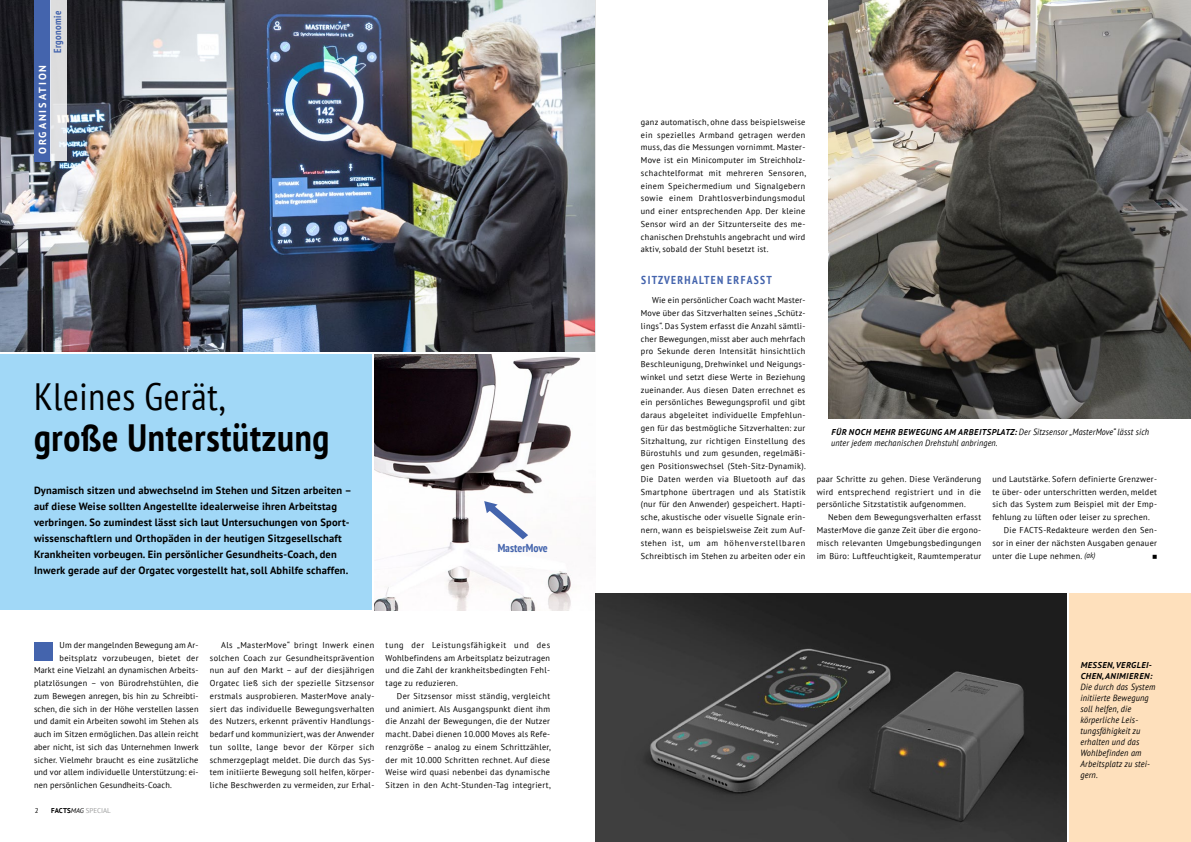
<style>
.page{position:relative;width:1191px;height:842px;background:#fff}
.page>*{position:absolute;margin:0;border:0;box-sizing:border-box;transform-origin:0 0}
.t1{font:700 condensed 38px "PT Sans";letter-spacing:.02em;color:#000}
.t2{font:condensed 38px "PT Sans";letter-spacing:.02em;color:#000}
.t3{font:700 condensed 11.5px "PT Sans";letter-spacing:.115em;color:#4464ad}
.t4{font:700 condensed 11.5px "PT Sans";color:#4464ad}
.t5{font:700 10.5px/16px "PT Sans";letter-spacing:.02em;color:#000}
.t6{font:700 10.2px "PT Sans";letter-spacing:.19em;color:#fff}
.t7{font:700 condensed 10.2px "PT Sans";letter-spacing:.03em;color:#4464ad}
.t8{font:italic 9px/11px "PT Sans";letter-spacing:.02em;color:#000;scale:.92 1}
.t9{font:italic 9px "PT Sans";letter-spacing:.02em;color:#000;scale:.9 1}
.t10{font:8.5px/12.8px "PT Sans";letter-spacing:.035em;color:#000;text-align:justify}
.t11{font:italic 700 8.5px/11px "PT Sans";letter-spacing:.055em;color:#000}
.t12{font:7px "PT Sans";color:#9c9d9d}
.t13{font:7px "PT Sans";color:#000}
.s1{font-weight:400;font-size:9px}
.s2{font-style:italic;font-size:8px}
.s3{font-weight:700;color:#000}
.s4{font-style:italic;color:#000}
</style>
<div class="page">
<img style="left:828px;top:0;width:363px;height:418px">
<div style="left:0;top:354px;width:371px;height:255px;background:#a1d8f7"></div>
<img style="left:374px;top:354px;width:206px;height:257px">
<img style="left:0;top:0;width:595px;height:351px">
<div style="left:34px;top:642px;width:18px;height:18px;background:#4464ad"></div>
<div style="left:34px;top:0;width:16px;height:161px;background:#4464ad"></div>
<div style="left:50px;top:0;width:17px;height:161px;background:#ddddde"></div>
<div style="left:1069px;top:594px;width:122px;height:248px;background:#fee0bc"></div>
<img style="left:595px;top:594px;width:471px;height:248px">
<svg style="left:484px;top:501px;width:44px;height:38px"></svg>
<p class="t7" style="left:51px;top:53px;width:43px;rotate:-90deg">Ergonomie</p>
<p class="t6" style="left:36px;top:154px;width:91px;rotate:-90deg">ORGANISATION</p>
<p class="t10" style="left:641px;top:115px;width:167px">ganz automatisch, ohne dass beispielsweise ein spezielles Armband getragen werden muss, das die Messungen vornimmt. Master-Move ist ein Minicomputer im Streichholz&shy;schachtelformat mit mehreren Sensoren, einem Speichermedium und Signalgebern sowie einem Drahtlosverbindungsmodul und einer entsprechenden App. Der kleine Sensor wird an der Sitzunterseite des me&shy;chanischen Drehstuhls angebracht und wird aktiv, sobald der Stuhl besetzt ist.</p>
<h2 class="t3" style="left:641px;top:272px;width:132px">SITZVERHALTEN ERFASST</h2>
<p class="t10" style="left:641px;top:294px;width:166px;text-indent:11px">Wie ein persönlicher Coach wacht Master-Move über das Sitzverhalten seines „Schütz&shy;lings“. Das System erfasst die Anzahl sämtli&shy;cher Bewegungen, misst aber auch mehrfach pro Sekunde deren Intensität hinsichtlich Beschleunigung, Drehwinkel und Neigungs&shy;winkel und setzt diese Werte in Beziehung zueinander. Aus diesen Daten errechnet es ein persönliches Bewegungsprofil und gibt daraus abgeleitet individuelle Empfehlun&shy;gen für das bestmögliche Sitzverhalten: zur Sitzhaltung, zur richtigen Einstellung des Bürostuhls und zum gesunden, regelmäßi&shy;gen Positionswechsel (Steh-Sitz-Dynamik).<br>Die Daten werden via Bluetooth auf das Smartphone übertragen und als Statistik (nur für den Anwender) gespeichert. Hapti&shy;sche, akustische oder visuelle Signale erin&shy;nern, wann es beispielsweise Zeit zum Auf&shy;stehen ist, um am höhenverstellbaren Schreibtisch im Stehen zu arbeiten oder ein</p>
<h1 class="t2" style="left:34px;top:372px;width:192px">Kleines Gerät,</h1>
<h1 class="t1" style="left:34px;top:412px;width:297px">große Unterstützung</h1>
<p class="t11" style="left:831px;top:426px;width:319px">FÜR NOCH MEHR BEWEGUNG AM ARBEITSPLATZ: <span class="s1">Der Sitzsensor „MasterMove“ lässt sich</span></p>
<p class="t9" style="left:831px;top:437px;width:186px">unter jedem mechanischen Drehstuhl anbringen.</p>
<p class="t10" style="left:816px;top:472px;width:166px">paar Schritte zu gehen. Diese Veränderung wird entsprechend registriert und in die persönliche Sitzstatistik aufgenommen.</p>
<p class="t10" style="left:816px;top:511px;width:166px;text-indent:11px">Neben dem Bewegungsverhalten erfasst MasterMove die ganze Zeit über die ergono&shy;misch relevanten Umgebungsbedingungen im Büro: Luftfeuchtigkeit, Raumtemperatur</p>
<p class="t10" style="left:992px;top:472px;width:166px">und Lautstärke. Sofern definierte Grenzwer-</p>
<p class="t10" style="left:992px;top:485px;width:166px">te über- oder unterschritten werden, meldet</p>
<p class="t10" style="left:992px;top:498px;width:166px">sich das System zum Beispiel mit der Emp-</p>
<p class="t10" style="left:992px;top:511px;width:159px">fehlung zu lüften oder leiser zu sprechen.</p>
<p class="t10" style="left:1003px;top:523px;width:155px">Die FACTS-Redakteure werden den Sen-</p>
<p class="t10" style="left:992px;top:536px;width:166px">sor in einer der nächsten Ausgaben genauer</p>
<p class="t10" style="left:992px;top:549px;width:104px">unter die Lupe nehmen. <span class="s2">(ak)</span></p>
<p class="t5" style="left:34px;top:482px;width:319px">Dynamisch sitzen und abwechselnd im Stehen und Sitzen arbeiten – auf diese Weise sollten Angestellte idealerweise ihren Arbeitstag verbringen. So zumindest lässt sich laut Untersuchungen von Sport&shy;wissenschaftlern und Orthopäden in der heutigen Sitzgesellschaft Krankheiten vorbeugen. Ein persönlicher Gesundheits-Coach, den Inwerk gerade auf der Orgatec vorgestellt hat, soll Abhilfe schaffen.</p>
<h2 class="t4" style="left:497px;top:540px;width:52px">MasterMove</h2>
<p class="t10" style="left:60px;top:638px;width:140px">Um der mangelnden Bewegung am Ar-</p>
<p class="t10" style="left:60px;top:651px;width:140px">beitsplatz vorzubeugen, bietet der</p>
<p class="t10" style="left:34px;top:664px;width:166px">Markt eine Vielzahl an dynamischen Arbeits-</p>
<p class="t10" style="left:34px;top:676px;width:166px">platzlösungen – von Bürodrehstühlen, die</p>
<p class="t10" style="left:34px;top:689px;width:166px">zum Bewegen anregen, bis hin zu Schreibti-</p>
<p class="t10" style="left:34px;top:702px;width:166px">schen, die sich in der Höhe verstellen lassen</p>
<p class="t10" style="left:34px;top:715px;width:166px">und damit ein Arbeiten sowohl im Stehen als</p>
<p class="t10" style="left:34px;top:727px;width:166px">auch im Sitzen ermöglichen. Das allein reicht</p>
<p class="t10" style="left:34px;top:740px;width:166px">aber nicht, ist sich das Unternehmen Inwerk</p>
<p class="t10" style="left:34px;top:753px;width:166px">sicher. Vielmehr braucht es eine zusätzliche</p>
<p class="t10" style="left:34px;top:766px;width:166px">und vor allem individuelle Unterstützung: ei-</p>
<p class="t10" style="left:34px;top:778px;width:139px">nen persönlichen Gesundheits-Coach.</p>
<p class="t13" style="left:35px;top:806px;width:5px">2</p>
<p class="t12" style="left:51px;top:806px;width:61px"><span class="s3">FACTS</span><span class="s4">MAG</span> SPECIAL</p>
<p class="t10" style="left:210px;top:638px;width:166px;text-indent:11px">Als „MasterMove“ bringt Inwerk einen solchen Coach zur Gesundheitsprävention nun auf den Markt – auf der diesjährigen Orgatec ließ sich der spezielle Sitzsensor erstmals ausprobieren. MasterMove analy&shy;siert das individuelle Bewegungsverhalten des Nutzers, erkennt präventiv Handlungs&shy;bedarf und kommuniziert, was der Anwender tun sollte, lange bevor der Körper sich schmerzgeplagt meldet. Die durch das Sys&shy;tem initiierte Bewegung soll helfen, körper&shy;liche Beschwerden zu vermeiden, zur Erhal-</p>
<p class="t10" style="left:386px;top:638px;width:166px">tung der Leistungsfähigkeit und des Wohlbefindens am Arbeitsplatz beizutragen und die Zahl der krankheitsbedingten Fehl&shy;tage zu reduzieren.</p>
<p class="t10" style="left:386px;top:689px;width:167px;text-indent:11px">Der Sitzsensor misst ständig, vergleicht und animiert. Als Ausgangspunkt dient ihm die Anzahl der Bewegungen, die der Nutzer macht. Dabei dienen 10.000 Moves als Refe&shy;renzgröße – analog zu einem Schrittzähler, der mit 10.000 Schritten rechnet. Auf diese Weise wird quasi nebenbei das dynamische Sitzen in den Acht-Stunden-Tag integriert,</p>
<p class="t11" style="left:1080px;top:659px;width:73px">MESSEN, VERGLEI-<br>CHEN, ANIMIEREN:</p>
<p class="t8" style="left:1080px;top:681px;width:83px">Die durch das System initiierte Bewegung soll helfen, die körperliche Leis&shy;tungsfähigkeit zu erhalten und das<br>Wohlbefinden am<br>Arbeitsplatz zu stei&shy;gern.</p>
</div>
